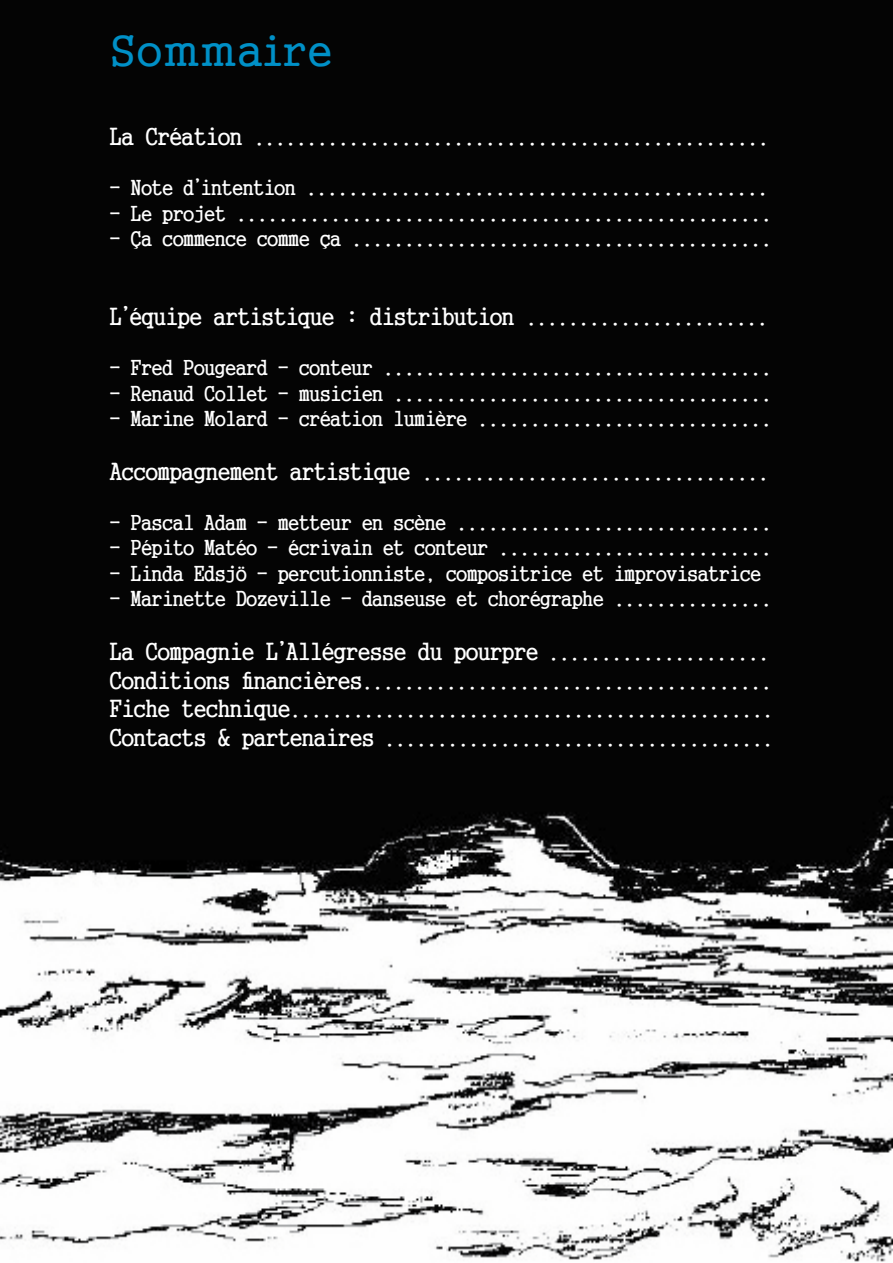
<style>
.page{position:relative;width:893px;height:1263px;background:#fff}
.page>*{position:absolute;margin:0;border:0;box-sizing:border-box;transform-origin:0 0}
.t1{font:42px "Gungsuh";color:#0090c7}
.t2{font:24px "Gungsuh Che";color:#fff}
.t3{font:21px/28.8px "Gungsuh Che";color:#fff;text-align:justify}
.s1{font-size:24px}
.s2{font-family:"Gungsuh"}
.s3{font-size:21px}
</style>
<div class="page">
<img style="left:0;top:0;width:892px;height:1262px">
<h1 class="t1" style="left:110px;top:30px;width:224px">Sommaire</h1>
<p class="t3" style="left:110px;top:123px;width:660px"><span class="s1">La Création</span> .................................................</p>
<p class="t3" style="left:110px;top:173px;width:659px">- Note d<span class="s2">’</span>intention ............................................</p>
<p class="t3" style="left:110px;top:199px;width:663px">- Le projet ...................................................</p>
<p class="t3" style="left:110px;top:224px;width:663px">- Ça commence comme ça ........................................</p>
<p class="t2" style="left:110px;top:304px;width:659px">L<span class="s2">’</span>équipe artistique : distribution <span class="s3">.......................</span></p>
<p class="t3" style="left:110px;top:353px;width:663px">- Fred Pougeard - conteur .....................................</p>
<p class="t3" style="left:110px;top:379px;width:663px">- Renaud Collet - musicien ....................................</p>
<p class="t3" style="left:110px;top:404px;width:663px">- Marine Molard - création lumière ............................</p>
<p class="t3" style="left:110px;top:458px;width:660px"><span class="s1">Accompagnement artistique</span> .................................</p>
<p class="t3" style="left:110px;top:508px;width:663px">- Pascal Adam - metteur en scène ..............................</p>
<p class="t3" style="left:110px;top:533px;width:663px">- Pépito Matéo - écrivain et conteur ..........................</p>
<p class="t3" style="left:110px;top:559px;width:653px">- Linda Edsjö - percutionniste, compositrice et improvisatrice</p>
<p class="t3" style="left:110px;top:584px;width:663px">- Marinette Dozeville - danseuse et chorégraphe ...............</p>
<p class="t2" style="left:110px;top:639px;width:660px">La Compagnie L<span class="s2">’</span>Allégresse du pourpre <span class="s3">.....................</span></p>
<p class="t3" style="left:110px;top:667px;width:664px"><span class="s1">Conditions financières</span>.......................................<br><span class="s1">Fiche technique</span>..............................................<br><span class="s1">Contacts &amp; partenaires</span> .....................................</p>
</div>
